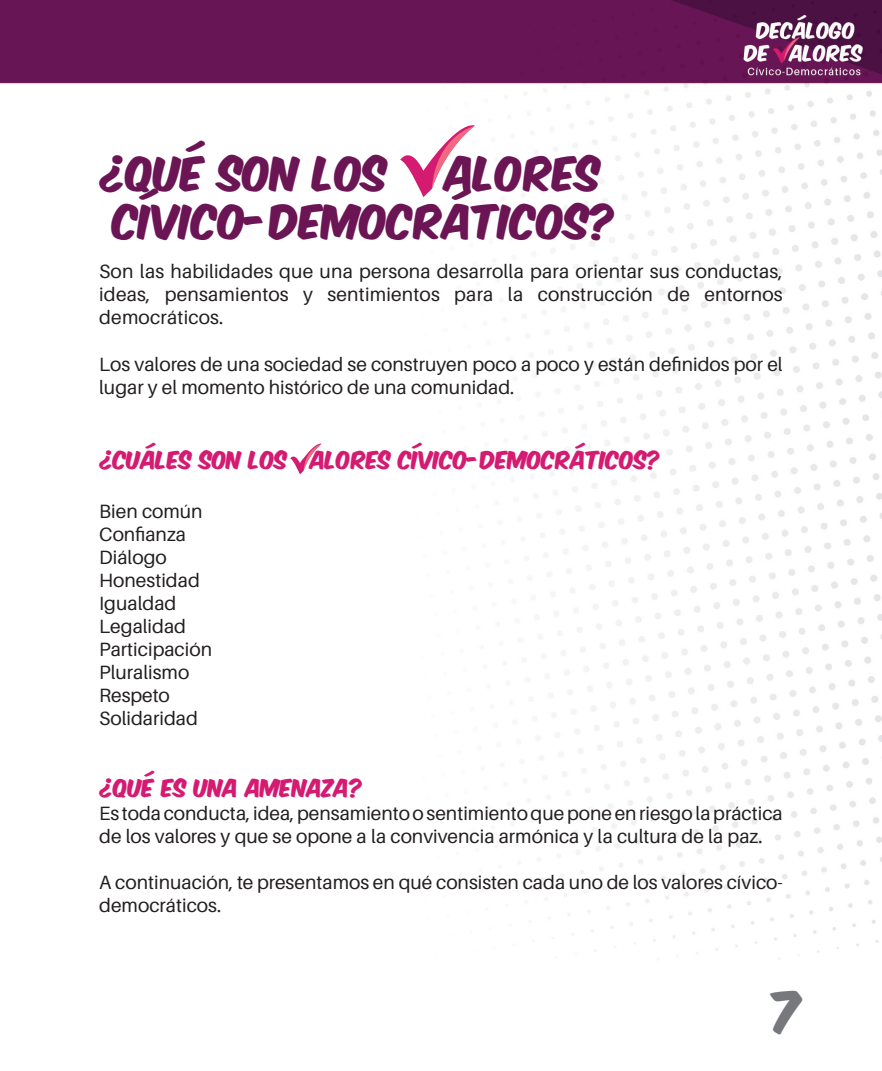
<style>
.page{position:relative;width:882px;height:1071px;background:#fff}
.page>*{position:absolute;margin:0;border:0;box-sizing:border-box;transform-origin:0 0}
.t1{font:49px "Komika Axis";color:#76787b}
.t2{font:40.25px "Komika Axis";color:#6b1555}
.t3{font:21px "Komika Axis";color:#d41a71}
.t4{font:19.25px/23.1px "Aileron";color:#231f20}
</style>
<div class="page">
<img style="left:0;top:0;width:882px;height:960px">
<svg style="left:400px;top:121px;width:75px;height:76px"></svg>
<svg style="left:290px;top:442px;width:32px;height:32px"></svg>
<p class="t2" style="left:99px;top:153px;width:290px">¿QUÉ SON LOS</p>
<p class="t2" style="left:446px;top:153px;width:156px">ALORES</p>
<p class="t2" style="left:114px;top:202px;width:505px">CÍVICO-DEMOCRÁTICOS?</p>
<p class="t4" style="left:99px;top:260px;width:685px;text-align:justify">Son las habilidades que una persona desarrolla para orientar sus conductas, ideas, pensamientos y sentimientos para la construcción de entornos democráticos.</p>
<p class="t4" style="left:99px;top:353px;width:685px">Los valores de una sociedad se construyen poco a poco y están definidos por el lugar y el momento histórico de una comunidad.</p>
<p class="t3" style="left:99px;top:450px;width:564px">¿CUÁLES SON LOS ALORES CÍVICO-DEMOCRÁTICOS?</p>
<p class="t4" style="left:99px;top:500px;width:105px">Bien común</p>
<p class="t4" style="left:99px;top:523px;width:88px">Confianza</p>
<p class="t4" style="left:99px;top:546px;width:69px">Diálogo</p>
<p class="t4" style="left:99px;top:569px;width:102px">Honestidad</p>
<p class="t4" style="left:99px;top:592px;width:79px">Igualdad</p>
<p class="t4" style="left:99px;top:615px;width:88px">Legalidad</p>
<p class="t4" style="left:99px;top:638px;width:114px">Participación</p>
<p class="t4" style="left:99px;top:661px;width:92px">Pluralismo</p>
<p class="t4" style="left:99px;top:684px;width:72px">Respeto</p>
<p class="t4" style="left:99px;top:707px;width:100px">Solidaridad</p>
<p class="t3" style="left:99px;top:777px;width:266px">¿QUÉ ES UNA AMENAZA?</p>
<p class="t4" style="left:99px;top:802px;width:685px">Es toda conducta, idea, pensamiento o sentimiento que pone en riesgo la práctica de los valores y que se opone a la convivencia armónica y la cultura de la paz.</p>
<p class="t4" style="left:99px;top:871px;width:685px">A continuación, te presentamos en qué consisten cada uno de los valores cívico&shy;democráticos.</p>
<p class="t1" style="left:771px;top:987px;width:33px">7</p>
</div>
